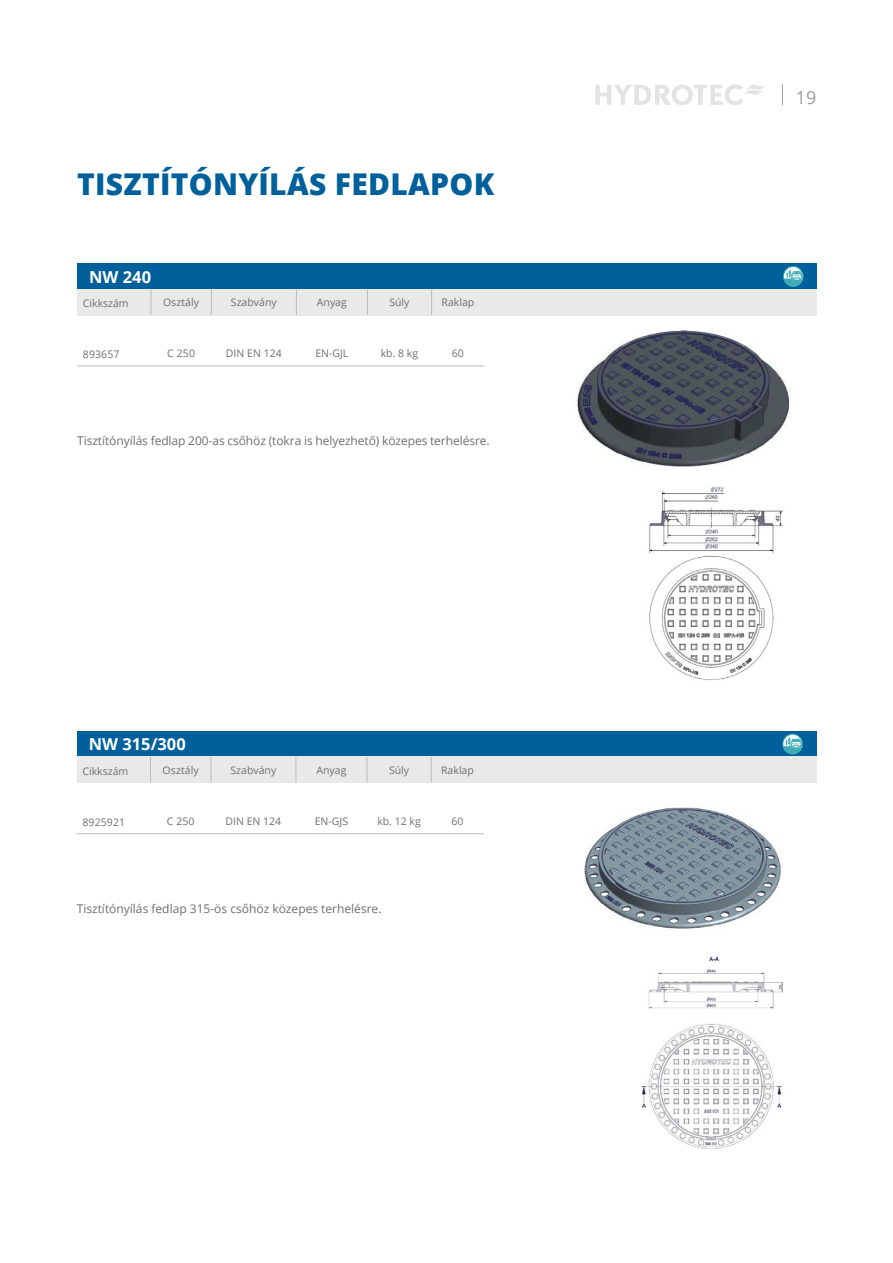
<style>
.page{position:relative;width:893px;height:1263px;background:#fff}
.page>*{position:absolute;margin:0;border:0;box-sizing:border-box;transform-origin:0 0}
.t1{font:800 30px "Open Sans";letter-spacing:.01em;color:#00609c}
.t2{font:18px "Open Sans";color:#9d9d9c}
.t3{font:700 16.5px "Open Sans";color:#fff}
.t4{font:12px "Open Sans";letter-spacing:-.005em;color:#706f6f}
.t5{font:10.5px "Open Sans";color:#706f6f}
</style>
<div class="page">
<svg style="left:595px;top:84px;width:170px;height:21px"></svg>
<svg style="left:782px;top:84px;width:1px;height:21px"></svg>
<div style="left:77px;top:264px;width:740px;height:25px;background:#00609c"></div>
<div style="left:77px;top:289px;width:740px;height:26px;background:#e9e9e9"></div>
<hr style="left:77px;top:366px;width:74px;height:1px;background:#bcbcbc">
<hr style="left:151px;top:366px;width:60px;height:1px;background:#bcbcbc">
<hr style="left:211px;top:366px;width:85px;height:1px;background:#bcbcbc">
<hr style="left:296px;top:366px;width:71px;height:1px;background:#bcbcbc">
<hr style="left:367px;top:366px;width:65px;height:1px;background:#bcbcbc">
<hr style="left:432px;top:366px;width:52px;height:1px;background:#bcbcbc">
<svg style="left:151px;top:289px;width:1px;height:26px"></svg>
<svg style="left:211px;top:289px;width:1px;height:26px"></svg>
<svg style="left:296px;top:289px;width:1px;height:26px"></svg>
<svg style="left:367px;top:289px;width:1px;height:26px"></svg>
<svg style="left:431px;top:289px;width:1px;height:26px"></svg>
<div style="left:783px;top:266px;width:20px;height:21px;background:#3eacb6;border-radius:50%"></div>
<svg style="left:784px;top:267px;width:18px;height:13px"></svg>
<img style="left:649px;top:487px;width:134px;height:194px">
<img style="left:577px;top:330px;width:213px;height:137px">
<div style="left:77px;top:731px;width:739px;height:26px;background:#00609c"></div>
<div style="left:77px;top:757px;width:739px;height:26px;background:#e9e9e9"></div>
<hr style="left:77px;top:833px;width:74px;height:1px;background:#bcbcbc">
<hr style="left:151px;top:833px;width:60px;height:1px;background:#bcbcbc">
<hr style="left:211px;top:833px;width:85px;height:1px;background:#bcbcbc">
<hr style="left:296px;top:833px;width:71px;height:1px;background:#bcbcbc">
<hr style="left:367px;top:833px;width:64px;height:1px;background:#bcbcbc">
<hr style="left:431px;top:833px;width:53px;height:1px;background:#bcbcbc">
<svg style="left:150px;top:757px;width:1px;height:26px"></svg>
<svg style="left:211px;top:757px;width:1px;height:26px"></svg>
<svg style="left:296px;top:757px;width:1px;height:26px"></svg>
<svg style="left:367px;top:757px;width:1px;height:26px"></svg>
<svg style="left:431px;top:757px;width:1px;height:26px"></svg>
<div style="left:782px;top:734px;width:21px;height:20px;background:#3eacb6;border-radius:50%"></div>
<svg style="left:783px;top:735px;width:19px;height:12px"></svg>
<img style="left:642px;top:956px;width:142px;height:193px">
<img style="left:585px;top:807px;width:196px;height:122px">
<h1 class="t1" style="left:77px;top:162px;width:419px">TISZTÍTÓNYÍLÁS FEDLAPOK</h1>
<h3 class="t3" style="left:89px;top:265px;width:63px">NW 240</h3>
<p class="t5" style="left:83px;top:296px;width:47px">Cikkszám</p>
<p class="t5" style="left:163px;top:295px;width:38px">Osztály</p>
<p class="t5" style="left:231px;top:295px;width:47px">Szabvány</p>
<p class="t5" style="left:317px;top:295px;width:31px">Anyag</p>
<p class="t5" style="left:389px;top:295px;width:22px">Súly</p>
<p class="t5" style="left:442px;top:295px;width:34px">Raklap</p>
<p class="t5" style="left:83px;top:347px;width:38px">893657</p>
<p class="t5" style="left:167px;top:346px;width:29px">C 250</p>
<p class="t5" style="left:226px;top:346px;width:57px">DIN EN 124</p>
<p class="t5" style="left:315px;top:346px;width:35px">EN-GJL</p>
<p class="t5" style="left:381px;top:346px;width:39px">kb. 8 kg</p>
<p class="t5" style="left:452px;top:346px;width:14px">60</p>
<p class="t4" style="left:77px;top:433px;width:414px">Tisztítónyílás fedlap 200-as csőhöz (tokra is helyezhető) közepes terhelésre.</p>
<h3 class="t3" style="left:89px;top:733px;width:99px">NW 315/300</h3>
<p class="t5" style="left:82px;top:764px;width:47px">Cikkszám</p>
<p class="t5" style="left:163px;top:763px;width:38px">Osztály</p>
<p class="t5" style="left:231px;top:763px;width:47px">Szabvány</p>
<p class="t5" style="left:316px;top:763px;width:31px">Anyag</p>
<p class="t5" style="left:389px;top:763px;width:22px">Súly</p>
<p class="t5" style="left:441px;top:763px;width:34px">Raklap</p>
<p class="t5" style="left:82px;top:815px;width:44px">8925921</p>
<p class="t5" style="left:167px;top:814px;width:29px">C 250</p>
<p class="t5" style="left:226px;top:814px;width:57px">DIN EN 124</p>
<p class="t5" style="left:315px;top:814px;width:35px">EN-GJS</p>
<p class="t5" style="left:377px;top:814px;width:45px">kb. 12 kg</p>
<p class="t5" style="left:452px;top:814px;width:14px">60</p>
<p class="t4" style="left:77px;top:900px;width:306px">Tisztítónyílás fedlap 315-ös csőhöz közepes terhelésre.</p>
<h2 class="t2" style="left:796px;top:86px;width:22px">19</h2>
</div>
